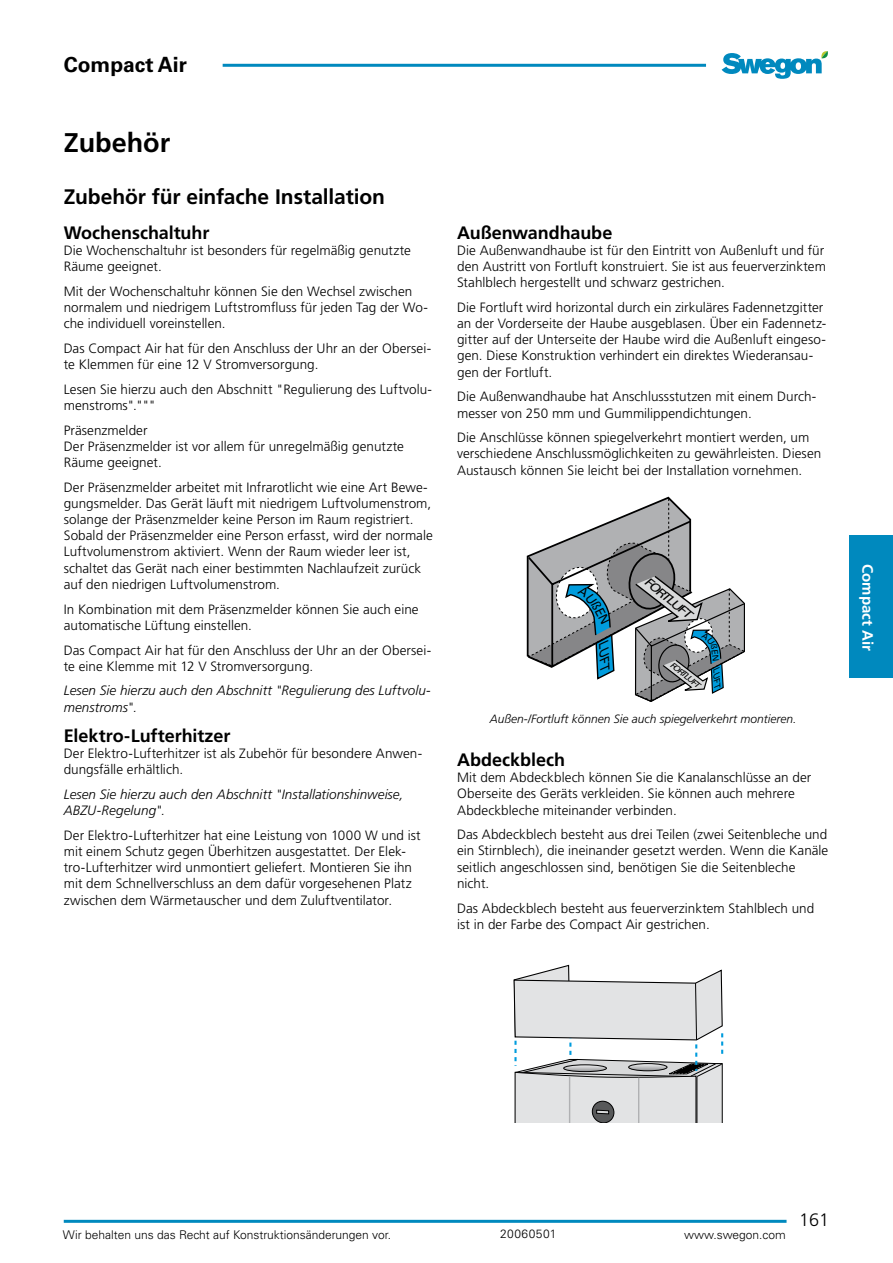
<style>
.page{position:relative;width:893px;height:1263px;background:#fff}
.page>*{position:absolute;margin:0;border:0;box-sizing:border-box;transform-origin:0 0}
.t1{font:700 27px "Frutiger";color:#000}
.t2{font:700 21px "Frutiger";letter-spacing:-.005em;color:#000}
.t3{font:700 21px "Univers";color:#000}
.t4{font:700 18px "Frutiger";letter-spacing:-.005em;color:#000}
.t5{font:300 18px "Frutiger";color:#000}
.t6{font:700 15px "Frutiger";letter-spacing:.005em;color:#fff}
.t7{font:300 13.5px/16.2px "Frutiger";letter-spacing:.005em;color:#000}
.t8{font:italic 300 13.5px/16.2px "Frutiger";color:#000}
.t9{font:italic 12.9px "Univers";color:#000;scale:.94 1}
.t10{font:300 12px "Univers";color:#000}
.t11{font:italic 300 12px "Frutiger";color:#000}
.t12{font:300 12px "Univers";letter-spacing:.04em;color:#000}
.t13{font:italic 11.85px "Univers";color:#000;scale:1.17 1}
.t14{font:italic 8.7px "Univers";color:#000;scale:.94 1}
.t15{font:italic 7.95px "Univers";color:#000;scale:1.17 1}
</style>
<div class="page">
<hr style="left:64px;top:1220px;width:722px;height:3px;background:#0089be">
<svg style="left:722px;top:51px;width:106px;height:28px"></svg>
<hr style="left:223px;top:64px;width:483px;height:3px;background:#0089be">
<div style="left:850px;top:535px;width:43px;height:143px;background:#0089be"></div>
<svg style="left:513px;top:965px;width:210px;height:158px"></svg>
<svg style="left:526px;top:496px;width:218px;height:206px"></svg>
<h2 class="t3" style="left:64px;top:52px;width:125px">Compact Air</h2>
<h1 class="t1" style="left:64px;top:126px;width:108px">Zubehör</h1>
<h2 class="t2" style="left:64px;top:184px;width:323px">Zubehör für einfache Installation</h2>
<h3 class="t4" style="left:64px;top:222px;width:147px">Wochenschaltuhr</h3>
<p class="t7" style="left:64px;top:242px;width:349px">Die Wochenschaltuhr ist besonders für regelmäßig genutzte<br>Räume geeignet.</p>
<p class="t7" style="left:64px;top:283px;width:366px">Mit der Wochenschaltuhr können Sie den Wechsel zwischen normalem und niedrigem Luftstromfluss für jeden Tag der Wo&shy;che individuell voreinstellen.</p>
<p class="t7" style="left:64px;top:340px;width:369px">Das Compact Air hat für den Anschluss der Uhr an der Obersei&shy;te Klemmen für eine 12 V Stromversorgung.</p>
<p class="t7" style="left:64px;top:381px;width:370px">Lesen Sie hierzu auch den Abschnitt "Regulierung des Luftvolu&shy;menstroms"."""</p>
<p class="t7" style="left:64px;top:422px;width:342px">Präsenzmelder<br>Der Präsenzmelder ist vor allem für unregelmäßig genutzte<br>Räume geeignet.</p>
<p class="t7" style="left:64px;top:479px;width:371px">Der Präsenzmelder arbeitet mit Infrarotlicht wie eine Art Bewe&shy;gungsmelder. Das Gerät läuft mit niedrigem Luftvolumenstrom, solange der Präsenzmelder keine Person im Raum registriert.<br>Sobald der Präsenzmelder eine Person erfasst, wird der normale Luftvolumenstrom aktiviert. Wenn der Raum wieder leer ist, schaltet das Gerät nach einer bestimmten Nachlaufzeit zurück auf den niedrigen Luftvolumenstrom.</p>
<p class="t7" style="left:64px;top:601px;width:356px">In Kombination mit dem Präsenzmelder können Sie auch eine automatische Lüftung einstellen.</p>
<p class="t7" style="left:64px;top:642px;width:369px">Das Compact Air hat für den Anschluss der Uhr an der Obersei&shy;te eine Klemme mit 12 V Stromversorgung.</p>
<p class="t8" style="left:64px;top:683px;width:368px">Lesen Sie hierzu auch den Abschnitt "Regulierung des Luftvolu&shy;menstroms".</p>
<h3 class="t4" style="left:64px;top:725px;width:168px">Elektro-Lufterhitzer</h3>
<p class="t7" style="left:64px;top:745px;width:360px">Der Elektro-Lufterhitzer ist als Zubehör für besondere Anwen&shy;dungsfälle erhältlich.</p>
<p class="t8" style="left:64px;top:786px;width:341px">Lesen Sie hierzu auch den Abschnitt "Installationshinweise,<br>ABZU-Regelung".</p>
<p class="t7" style="left:64px;top:827px;width:358px">Der Elektro-Lufterhitzer hat eine Leistung von 1000 W und ist mit einem Schutz gegen Überhitzen ausgestattet. Der Elek&shy;tro-Lufterhitzer wird unmontiert geliefert. Montieren Sie ihn mit dem Schnellverschluss an dem dafür vorgesehenen Platz zwischen dem Wärmetauscher und dem Zuluftventilator.</p>
<h3 class="t4" style="left:457px;top:222px;width:157px">Außenwandhaube</h3>
<p class="t7" style="left:457px;top:242px;width:370px">Die Außenwandhaube ist für den Eintritt von Außenluft und für den Austritt von Fortluft konstruiert. Sie ist aus feuerverzinktem<br>Stahlblech hergestellt und schwarz gestrichen.</p>
<p class="t7" style="left:457px;top:299px;width:371px">Die Fortluft wird horizontal durch ein zirkuläres Fadennetzgitter an der Vorderseite der Haube ausgeblasen. Über ein Fadennetz&shy;gitter auf der Unterseite der Haube wird die Außenluft eingeso&shy;gen. Diese Konstruktion verhindert ein direktes Wiederansau&shy;gen der Fortluft.</p>
<p class="t7" style="left:457px;top:389px;width:361px">Die Außenwandhaube hat Anschlussstutzen mit einem Durch&shy;messer von 250 mm und Gummilippendichtungen.</p>
<p class="t7" style="left:457px;top:430px;width:366px">Die Anschlüsse können spiegelverkehrt montiert werden, um verschiedene Anschlussmöglichkeiten zu gewährleisten. Diesen<br>Austausch können Sie leicht bei der Installation vornehmen.</p>
<p class="t9" style="left:611px;top:642px;width:34px;rotate:87deg">LUFT</p>
<p class="t13" style="left:667px;top:588px;width:32px;rotate:39deg">TLUFT</p>
<p class="t15" style="left:674px;top:660px;width:32px;rotate:39deg">FORTLUFT</p>
<p class="t14" style="left:722px;top:669px;width:23px;rotate:87deg">LUFT</p>
<p class="t11" style="left:490px;top:712px;width:308px">Außen-/Fortluft können Sie auch spiegelverkehrt montieren.</p>
<h3 class="t4" style="left:457px;top:749px;width:109px">Abdeckblech</h3>
<p class="t7" style="left:457px;top:769px;width:356px">Mit dem Abdeckblech können Sie die Kanalanschlüsse an der<br>Oberseite des Geräts verkleiden. Sie können auch mehrere<br>Abdeckbleche miteinander verbinden.</p>
<p class="t7" style="left:457px;top:827px;width:373px">Das Abdeckblech besteht aus drei Teilen (zwei Seitenbleche und ein Stirnblech), die ineinander gesetzt werden. Wenn die Kanäle seitlich angeschlossen sind, benötigen Sie die Seitenbleche nicht.</p>
<p class="t7" style="left:457px;top:900px;width:359px">Das Abdeckblech besteht aus feuerverzinktem Stahlblech und ist in der Farbe des Compact Air gestrichen.</p>
<p class="t6" style="left:877px;top:564px;width:89px;rotate:90deg">Compact Air</p>
<p class="t12" style="left:500px;top:1227px;width:58px">20060501</p>
<p class="t10" style="left:63px;top:1227px;width:330px">Wir behalten uns das Recht auf Konstruktionsänderungen vor.</p>
<p class="t10" style="left:684px;top:1227px;width:103px">www.swegon.com</p>
<h3 class="t5" style="left:799px;top:1210px;width:32px">161</h3>
</div>
